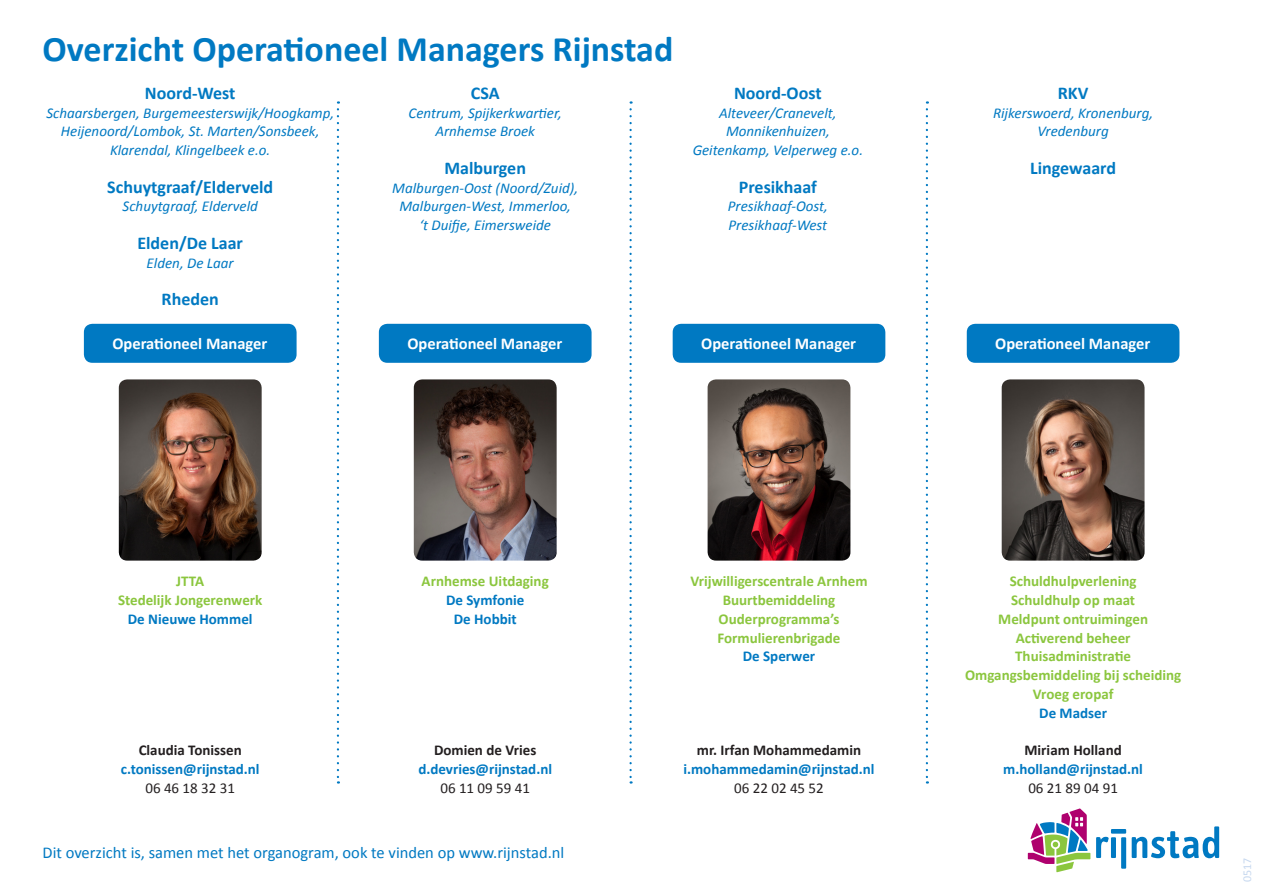
<style>
.page{position:relative;width:1263px;height:893px;background:#fff}
.page>*{position:absolute;margin:0;border:0;box-sizing:border-box;transform-origin:0 0}
.t1{font:700 36px "Calibri";color:#0079c2}
.t2{font:700 18px "Calibri";color:#0079c2}
.t3{font:700 16.5px "Calibri";color:#fff}
.t4{font:16.5px "Calibri";color:#0079c2}
.t5{font:italic 15px/18.8px "Calibri";color:#0079c2;text-align:center}
.t6{font:700 15px/18.8px "Calibri";color:#8bc63e;text-align:center}
.t7{font:700 15px "Calibri";color:#0079c2}
.t8{font:700 15px "Calibri";color:#231f20}
.t9{font:15px "Calibri";color:#231f20}
.t10{font:12px "Calibri";color:#c6d8ef}
</style>
<div class="page">
<img style="left:414px;top:379px;width:143px;height:182px">
<img style="left:708px;top:379px;width:142px;height:182px">
<img style="left:1002px;top:379px;width:142px;height:182px">
<img style="left:119px;top:379px;width:143px;height:182px">
<div style="left:379px;top:324px;width:212px;height:39px;background:#0079c2;border-radius:9px"></div>
<div style="left:673px;top:324px;width:212px;height:39px;background:#0079c2;border-radius:9px"></div>
<div style="left:967px;top:324px;width:212px;height:39px;background:#0079c2;border-radius:9px"></div>
<div style="left:84px;top:324px;width:213px;height:39px;background:#0079c2;border-radius:9px"></div>
<svg style="left:337px;top:101px;width:2px;height:683px"></svg>
<svg style="left:629px;top:101px;width:3px;height:683px"></svg>
<svg style="left:926px;top:101px;width:2px;height:683px"></svg>
<svg style="left:1028px;top:808px;width:62px;height:64px"></svg>
<svg style="left:1096px;top:837px;width:13px;height:21px"></svg>
<div style="left:1111px;top:837px;width:5px;height:21px;background:#0079c2"></div>
<svg style="left:1132px;top:826px;width:87px;height:32px"></svg>
<div style="left:1121px;top:837px;width:5px;height:32px;background:#0079c2"></div>
<div style="left:1111px;top:829px;width:15px;height:5px;background:#0079c2"></div>
<p class="t1" style="left:43px;top:26px;width:632px">Overzicht Operationeel Managers Rijnstad</p>
<p class="t2" style="left:471px;top:81px;width:30px">CSA</p>
<p class="t5" style="left:409px;top:103px;width:155px">Centrum, Spijkerkwartier,</p>
<p class="t5" style="left:435px;top:121px;width:101px">Arnhemse Broek</p>
<p class="t2" style="left:444px;top:156px;width:83px">Malburgen</p>
<p class="t5" style="left:392px;top:178px;width:187px">Malburgen-Oost (Noord/Zuid),<br>Malburgen-West, Immerloo,<br>‘t Duifje, Eimersweide</p>
<p class="t2" style="left:145px;top:81px;width:92px">Noord-West</p>
<p class="t5" style="left:46px;top:103px;width:289px">Schaarsbergen, Burgemeesterswijk/Hoogkamp,<br>Heijenoord/Lombok, St. Marten/Sonsbeek,<br>Klarendal, Klingelbeek e.o.</p>
<p class="t2" style="left:107px;top:175px;width:167px">Schuytgraaf/Elderveld</p>
<p class="t5" style="left:123px;top:196px;width:137px">Schuytgraaf, Elderveld</p>
<p class="t2" style="left:137px;top:231px;width:107px">Elden/De Laar</p>
<p class="t5" style="left:147px;top:253px;width:89px">Elden, De Laar</p>
<p class="t2" style="left:162px;top:288px;width:59px">Rheden</p>
<p class="t2" style="left:734px;top:81px;width:89px">Noord-Oost</p>
<p class="t5" style="left:719px;top:103px;width:119px">Alteveer/Cranevelt,</p>
<p class="t5" style="left:693px;top:121px;width:172px">Monnikenhuizen,<br>Geitenkamp, Velperweg e.o.</p>
<p class="t2" style="left:739px;top:175px;width:80px">Presikhaaf</p>
<p class="t5" style="left:728px;top:196px;width:102px;text-align:left">Presikhaaf-Oost,<br>Presikhaaf-West</p>
<p class="t2" style="left:1058px;top:81px;width:32px">RKV</p>
<p class="t5" style="left:993px;top:103px;width:162px">Rijkerswoerd, Kronenburg,<br>Vredenburg</p>
<p class="t2" style="left:1030px;top:156px;width:87px">Lingewaard</p>
<p class="t3" style="left:112px;top:333px;width:156px">Operationeel Manager</p>
<p class="t3" style="left:407px;top:333px;width:156px">Operationeel Manager</p>
<p class="t3" style="left:701px;top:333px;width:156px">Operationeel Manager</p>
<p class="t3" style="left:995px;top:333px;width:156px">Operationeel Manager</p>
<p class="t6" style="left:176px;top:572px;width:29px">JTTA</p>
<p class="t6" style="left:118px;top:591px;width:146px">Stedelijk Jongerenwerk</p>
<p class="t7" style="left:128px;top:609px;width:126px">De Nieuwe Hommel</p>
<p class="t8" style="left:139px;top:740px;width:105px">Claudia Tonissen</p>
<p class="t7" style="left:121px;top:759px;width:140px">c.tonissen@rijnstad.nl</p>
<p class="t9" style="left:145px;top:778px;width:91px">06 46 18 32 31</p>
<p class="t6" style="left:422px;top:572px;width:129px">Arnhemse Uitdaging</p>
<p class="t7" style="left:446px;top:590px;width:80px">De Symfonie</p>
<p class="t7" style="left:454px;top:609px;width:64px">De Hobbit</p>
<p class="t8" style="left:434px;top:740px;width:104px">Domien de Vries</p>
<p class="t7" style="left:418px;top:759px;width:135px">d.devries@rijnstad.nl</p>
<p class="t9" style="left:440px;top:778px;width:91px">06 11 09 59 41</p>
<p class="t4" style="left:43px;top:842px;width:523px">Dit overzicht is, samen met het organogram, ook te vinden op www.rijnstad.nl</p>
<p class="t6" style="left:690px;top:572px;width:179px">Vrijwilligerscentrale Arnhem</p>
<p class="t6" style="left:723px;top:591px;width:114px">Buurtbemiddeling</p>
<p class="t6" style="left:719px;top:609px;width:122px">Ouderprogramma’s</p>
<p class="t6" style="left:717px;top:628px;width:124px">Formulierenbrigade</p>
<p class="t7" style="left:743px;top:647px;width:74px">De Sperwer</p>
<p class="t8" style="left:697px;top:740px;width:166px">mr. Irfan Mohammedamin</p>
<p class="t7" style="left:683px;top:759px;width:193px">i.mohammedamin@rijnstad.nl</p>
<p class="t9" style="left:734px;top:778px;width:91px">06 22 02 45 52</p>
<p class="t6" style="left:1010px;top:572px;width:128px">Schuldhulpverlening</p>
<p class="t6" style="left:998px;top:591px;width:151px">Schuldhulp op maat<br>Meldpunt ontruimingen<br>Activerend beheer</p>
<p class="t6" style="left:1015px;top:647px;width:117px">Thuisadministratie</p>
<p class="t6" style="left:965px;top:666px;width:218px">Omgangsbemiddeling bij scheiding</p>
<p class="t6" style="left:1033px;top:684px;width:82px">Vroeg eropaf</p>
<p class="t7" style="left:1039px;top:703px;width:69px">De Madser</p>
<p class="t8" style="left:1024px;top:740px;width:99px">Miriam Holland</p>
<p class="t7" style="left:1003px;top:759px;width:141px">m.holland@rijnstad.nl</p>
<p class="t9" style="left:1028px;top:778px;width:91px">06 21 89 04 91</p>
<p class="t10" style="left:1239px;top:882px;width:26px;rotate:-90deg">0517</p>
</div>
